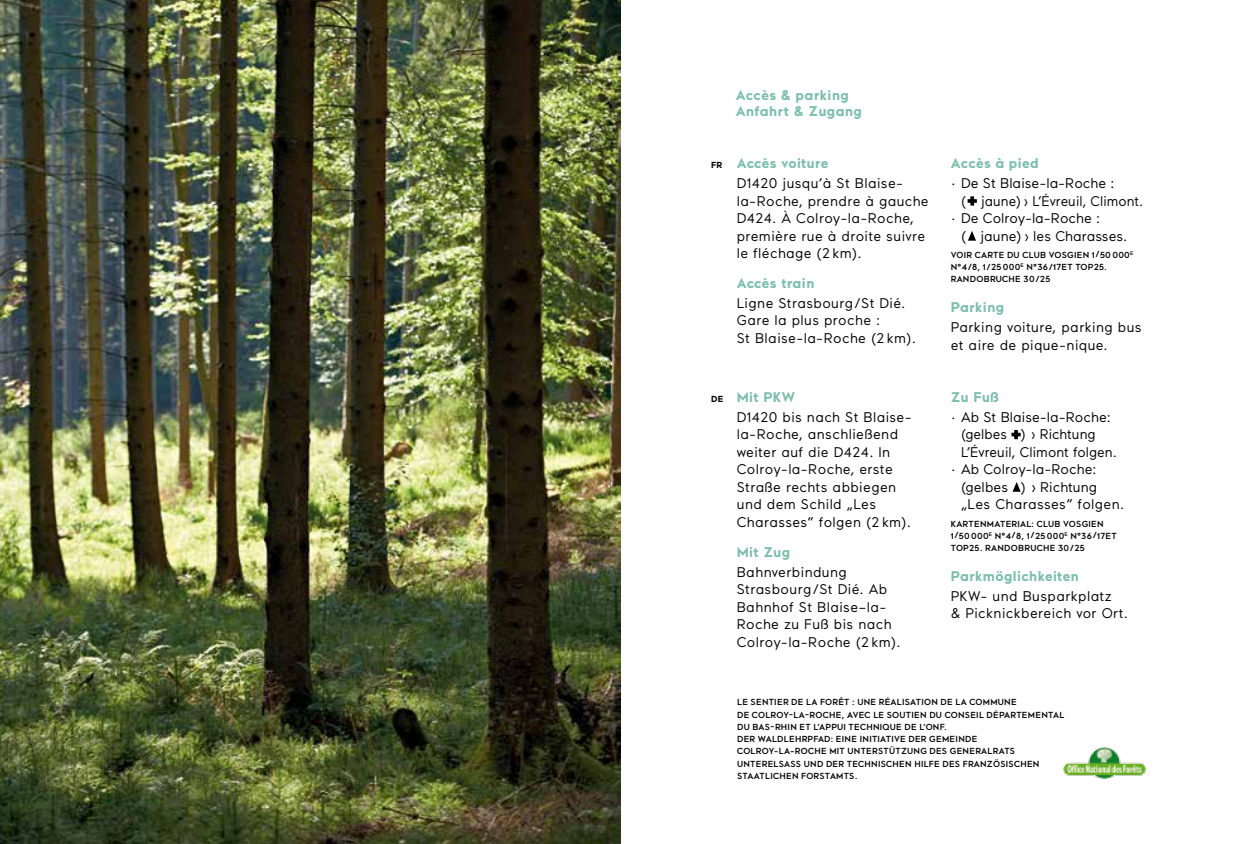
<style>
.page{position:relative;width:1241px;height:844px;background:#fff}
.page>*{position:absolute;margin:0;border:0;box-sizing:border-box;transform-origin:0 0}
.t1{font:14px/17.5px "Maax";letter-spacing:.025em;color:#000}
.t2{font:14px "Maax";color:#000}
.t3{font:700 14px/15.8px "Maax";letter-spacing:.025em;color:#7ebeac}
.t4{font:500 8.75px/12.2px "Maax";letter-spacing:.025em;color:#000}
.t5{font:700 8.75px "Maax";color:#000}
.s1{font-weight:700;font-size:8.75px}
.s2{font-weight:700;color:#7ebeac}
</style>
<div class="page">
<svg style="left:967px;top:196px;width:10px;height:10px"></svg>
<svg style="left:968px;top:231px;width:7px;height:9px"></svg>
<svg style="left:1011px;top:430px;width:10px;height:10px"></svg>
<svg style="left:1012px;top:482px;width:8px;height:9px"></svg>
<img style="left:0;top:0;width:620px;height:843px">
<img style="left:1063px;top:747px;width:82px;height:31px">
<p class="t5" style="left:711px;top:160px;width:13px">FR</p>
<p class="t3" style="left:735px;top:87px;width:127px">Accès &amp; parking<br>Anfahrt &amp; Zugang</p>
<p class="t3" style="left:736px;top:155px;width:93px">Accès voiture</p>
<p class="t1" style="left:736px;top:175px;width:193px">D1420 jusqu’à St Blaise&shy;la-Roche, prendre à gauche<br>D424. À Colroy-la-Roche, première rue à droite suivre le fléchage (2 km).</p>
<p class="t3" style="left:736px;top:275px;width:79px">Accès train</p>
<p class="t1" style="left:736px;top:294px;width:181px">Ligne Strasbourg/St Dié.<br>Gare la plus proche :<br>St Blaise-la-Roche (2 km).</p>
<p class="t1" style="left:736px;top:387px;width:176px;line-height:19.9px;text-indent:-26px"><span class="s1">DE</span> <span class="s2">Mit PKW<br></span>D1420 bis nach St Blaise-</p>
<p class="t1" style="left:736px;top:425px;width:176px">la-Roche, anschließend weiter auf die D424. In<br>Colroy-la-Roche, erste<br>Straße rechts abbiegen und dem Schild „Les<br>Charasses” folgen (2 km).</p>
<p class="t3" style="left:736px;top:544px;width:55px">Mit Zug</p>
<p class="t1" style="left:736px;top:563px;width:165px">Bahnverbindung<br>Strasbourg/St Dié. Ab<br>Bahnhof St Blaise–la-<br>Roche zu Fuß bis nach<br>Colroy-la-Roche (2 km).</p>
<p class="t3" style="left:950px;top:155px;width:89px">Accès à pied</p>
<p class="t2" style="left:950px;top:176px;width:165px">· De St Blaise-la-Roche :</p>
<p class="t2" style="left:960px;top:193px;width:184px">( jaune) › L’Évreuil, Climont.</p>
<p class="t2" style="left:950px;top:211px;width:151px">· De Colroy-la-Roche :</p>
<p class="t2" style="left:960px;top:228px;width:168px">( jaune) › les Charasses.</p>
<p class="t4" style="left:950px;top:249px;width:184px">VOIR CARTE DU CLUB VOSGIEN 1/50 000<sup>E<br></sup>N°4/8, 1/25 000<sup>E</sup> N°36/17ET TOP25.<br>RANDOBRUCHE 30/25</p>
<p class="t3" style="left:950px;top:299px;width:55px">Parking</p>
<p class="t1" style="left:950px;top:319px;width:192px">Parking voiture, parking bus et aire de pique-nique.</p>
<p class="t3" style="left:950px;top:389px;width:50px">Zu Fuß</p>
<p class="t2" style="left:950px;top:409px;width:161px">· Ab St Blaise-la-Roche:</p>
<p class="t2" style="left:960px;top:427px;width:136px">(gelbes ) › Richtung</p>
<p class="t2" style="left:960px;top:444px;width:157px">L’Évreuil, Climont folgen.</p>
<p class="t2" style="left:950px;top:462px;width:147px">· Ab Colroy-la-Roche:</p>
<p class="t2" style="left:960px;top:479px;width:138px">(gelbes ) › Richtung</p>
<p class="t1" style="left:960px;top:495px;width:165px">„Les Charasses” folgen.</p>
<p class="t4" style="left:950px;top:517px;width:167px">KARTENMATERIAL: CLUB VOSGIEN<br>1/50 000<sup>E</sup> N°4/8, 1/25 000<sup>E</sup> N°36/17ET<br>TOP25. RANDOBRUCHE 30/25</p>
<p class="t3" style="left:950px;top:568px;width:129px">Parkmöglichkeiten</p>
<p class="t1" style="left:950px;top:587px;width:179px">PKW- und Busparkplatz<br>&amp; Picknickbereich vor Ort.</p>
<p class="t4" style="left:737px;top:696px;width:329px">LE SENTIER DE LA FORÊT : UNE RÉALISATION DE LA COMMUNE<br>DE COLROY-LA-ROCHE, AVEC LE SOUTIEN DU CONSEIL DÉPARTEMENTAL DU BAS-RHIN ET L’APPUI TECHNIQUE DE L’ONF.<br>DER WALDLEHRPFAD: EINE INITIATIVE DER GEMEINDE COLROY-LA-ROCHE MIT UNTERSTÜTZUNG DES GENERALRATS UNTERELSASS UND DER TECHNISCHEN HILFE DES FRANZÖSISCHEN STAATLICHEN FORSTAMTS.</p>
</div>
